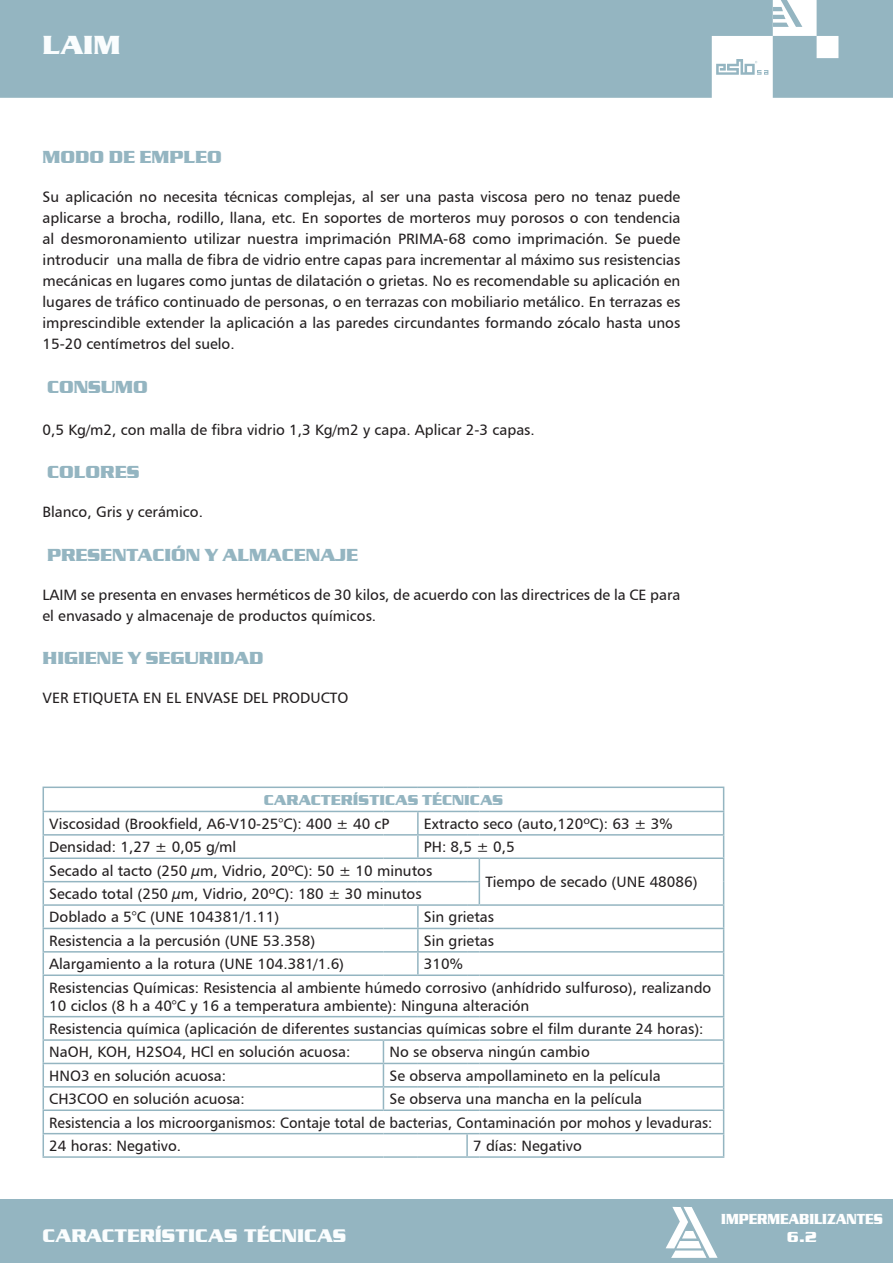
<style>
.page{position:relative;width:893px;height:1263px;background:#fff}
.page>*{position:absolute;margin:0;border:0;box-sizing:border-box;transform-origin:0 0}
.t1{font:700 27px "Serpentine D";color:#fafdfe}
.t2{font:700 18.9px "Serpentine D";color:#fafdfe}
.t3{font:700 18px "Serpentine D";color:#94b5c1}
.t4{font:15px/21px "Humanist 777 BT Roman B";color:#231f20}
.t5{font:700 15px/18px "Serpentine D";color:#fff;text-align:center;scale:.85 1}
.t6{font:700 14.85px "Serpentine D";color:#94b5c1}
</style>
<div class="page">
<div style="left:0;top:1199px;width:893px;height:64px;background:#94b5c1"></div>
<svg style="left:0;top:0;width:893px;height:98px;background:#9ab9c4"></svg>
<svg style="left:666px;top:1207px;width:52px;height:51px"></svg>
<hr style="left:723px;top:976px;width:1px;height:40px;background:#94b5c1">
<svg style="left:723px;top:1017px;width:1px;height:139px"></svg>
<hr style="left:43px;top:811px;width:340px;height:1px;background:#94b5c1">
<hr style="left:383px;top:811px;width:35px;height:1px;background:#94b5c1">
<hr style="left:418px;top:811px;width:49px;height:1px;background:#94b5c1">
<svg style="left:467px;top:811px;width:12px;height:1px"></svg>
<hr style="left:479px;top:811px;width:245px;height:1px;background:#94b5c1">
<hr style="left:43px;top:1156px;width:340px;height:2px;background:#94b5c1">
<hr style="left:383px;top:1156px;width:35px;height:2px;background:#94b5c1">
<hr style="left:418px;top:1156px;width:49px;height:2px;background:#94b5c1">
<svg style="left:467px;top:1156px;width:12px;height:2px"></svg>
<hr style="left:479px;top:1156px;width:245px;height:2px;background:#94b5c1">
<hr style="left:43px;top:786px;width:340px;height:2px;background:#94b5c1">
<hr style="left:383px;top:786px;width:35px;height:2px;background:#94b5c1">
<hr style="left:418px;top:786px;width:49px;height:2px;background:#94b5c1">
<svg style="left:467px;top:786px;width:12px;height:2px"></svg>
<hr style="left:479px;top:786px;width:245px;height:2px;background:#94b5c1">
<hr style="left:417px;top:812px;width:2px;height:22px;background:#94b5c1">
<hr style="left:43px;top:834px;width:340px;height:2px;background:#94b5c1">
<hr style="left:383px;top:834px;width:35px;height:2px;background:#94b5c1">
<hr style="left:417px;top:836px;width:2px;height:21px;background:#94b5c1">
<hr style="left:418px;top:834px;width:49px;height:2px;background:#94b5c1">
<svg style="left:467px;top:834px;width:12px;height:2px"></svg>
<hr style="left:479px;top:834px;width:245px;height:2px;background:#94b5c1">
<hr style="left:43px;top:857px;width:340px;height:2px;background:#94b5c1">
<hr style="left:383px;top:857px;width:35px;height:2px;background:#94b5c1">
<hr style="left:418px;top:857px;width:49px;height:2px;background:#94b5c1">
<hr style="left:479px;top:857px;width:245px;height:2px;background:#94b5c1">
<svg style="left:723px;top:788px;width:1px;height:186px"></svg>
<hr style="left:43px;top:881px;width:340px;height:1px;background:#94b5c1">
<hr style="left:383px;top:881px;width:35px;height:1px;background:#94b5c1">
<hr style="left:418px;top:881px;width:49px;height:1px;background:#94b5c1">
<hr style="left:43px;top:904px;width:340px;height:2px;background:#94b5c1">
<hr style="left:383px;top:904px;width:35px;height:2px;background:#94b5c1">
<hr style="left:417px;top:906px;width:2px;height:22px;background:#94b5c1">
<hr style="left:418px;top:904px;width:49px;height:2px;background:#94b5c1">
<svg style="left:467px;top:857px;width:13px;height:49px"></svg>
<hr style="left:479px;top:904px;width:245px;height:2px;background:#94b5c1">
<hr style="left:43px;top:928px;width:340px;height:1px;background:#94b5c1">
<hr style="left:383px;top:928px;width:35px;height:1px;background:#94b5c1">
<hr style="left:417px;top:929px;width:2px;height:22px;background:#94b5c1">
<hr style="left:418px;top:928px;width:49px;height:1px;background:#94b5c1">
<svg style="left:467px;top:928px;width:12px;height:1px"></svg>
<hr style="left:479px;top:928px;width:245px;height:1px;background:#94b5c1">
<svg style="left:43px;top:788px;width:1px;height:186px"></svg>
<hr style="left:43px;top:951px;width:340px;height:1px;background:#94b5c1">
<hr style="left:383px;top:951px;width:35px;height:1px;background:#94b5c1">
<hr style="left:417px;top:952px;width:2px;height:22px;background:#94b5c1">
<hr style="left:418px;top:951px;width:49px;height:1px;background:#94b5c1">
<svg style="left:467px;top:951px;width:12px;height:1px"></svg>
<hr style="left:479px;top:951px;width:245px;height:1px;background:#94b5c1">
<hr style="left:43px;top:976px;width:1px;height:40px;background:#94b5c1">
<hr style="left:43px;top:974px;width:340px;height:2px;background:#94b5c1">
<hr style="left:383px;top:974px;width:35px;height:2px;background:#94b5c1">
<hr style="left:418px;top:974px;width:49px;height:2px;background:#94b5c1">
<svg style="left:467px;top:974px;width:12px;height:2px"></svg>
<hr style="left:479px;top:974px;width:245px;height:2px;background:#94b5c1">
<hr style="left:43px;top:1016px;width:340px;height:1px;background:#94b5c1">
<hr style="left:383px;top:1016px;width:35px;height:1px;background:#94b5c1">
<hr style="left:418px;top:1016px;width:49px;height:1px;background:#94b5c1">
<svg style="left:467px;top:1016px;width:12px;height:1px"></svg>
<hr style="left:479px;top:1016px;width:245px;height:1px;background:#94b5c1">
<hr style="left:43px;top:1039px;width:340px;height:2px;background:#94b5c1">
<hr style="left:43px;top:1063px;width:340px;height:1px;background:#94b5c1">
<hr style="left:43px;top:1086px;width:340px;height:1px;background:#94b5c1">
<svg style="left:383px;top:1041px;width:1px;height:68px"></svg>
<hr style="left:383px;top:1039px;width:35px;height:2px;background:#94b5c1">
<hr style="left:418px;top:1039px;width:49px;height:2px;background:#94b5c1">
<svg style="left:467px;top:1039px;width:12px;height:2px"></svg>
<hr style="left:479px;top:1039px;width:245px;height:2px;background:#94b5c1">
<hr style="left:383px;top:1063px;width:35px;height:1px;background:#94b5c1">
<hr style="left:418px;top:1063px;width:49px;height:1px;background:#94b5c1">
<svg style="left:467px;top:1063px;width:12px;height:1px"></svg>
<hr style="left:479px;top:1063px;width:245px;height:1px;background:#94b5c1">
<hr style="left:383px;top:1086px;width:35px;height:1px;background:#94b5c1">
<hr style="left:418px;top:1086px;width:49px;height:1px;background:#94b5c1">
<svg style="left:467px;top:1086px;width:12px;height:1px"></svg>
<hr style="left:479px;top:1086px;width:245px;height:1px;background:#94b5c1">
<hr style="left:43px;top:1109px;width:340px;height:2px;background:#94b5c1">
<hr style="left:383px;top:1109px;width:35px;height:2px;background:#94b5c1">
<hr style="left:418px;top:1109px;width:49px;height:2px;background:#94b5c1">
<svg style="left:467px;top:1109px;width:12px;height:2px"></svg>
<hr style="left:479px;top:1109px;width:245px;height:2px;background:#94b5c1">
<svg style="left:43px;top:1017px;width:1px;height:139px"></svg>
<hr style="left:43px;top:1133px;width:340px;height:1px;background:#94b5c1">
<hr style="left:383px;top:1133px;width:35px;height:1px;background:#94b5c1">
<hr style="left:418px;top:1133px;width:49px;height:1px;background:#94b5c1">
<hr style="left:466px;top:1134px;width:2px;height:22px;background:#94b5c1">
<svg style="left:467px;top:1133px;width:12px;height:1px"></svg>
<hr style="left:479px;top:1133px;width:245px;height:1px;background:#94b5c1">
<h1 class="t1" style="left:43px;top:30px;width:79px">LAIM</h1>
<p class="t3" style="left:43px;top:147px;width:181px">MODO DE EMPLEO</p>
<p class="t4" style="left:43px;top:186px;width:639px;text-align:justify">Su aplicación no necesita técnicas complejas, al ser una pasta viscosa pero no tenaz puede aplicarse a brocha, rodillo, llana, etc. En soportes de morteros muy porosos o con tendencia al desmoronamiento utilizar nuestra imprimación PRIMA-68 como imprimación. Se puede introducir una malla de fibra de vidrio entre capas para incrementar al máximo sus resistencias mecánicas en lugares como juntas de dilatación o grietas. No es recomendable su aplicación en lugares de tráfico continuado de personas, o en terrazas con mobiliario metálico. En terrazas es imprescindible extender la aplicación a las paredes circundantes formando zócalo hasta unos 15-20 centímetros del suelo.</p>
<p class="t3" style="left:47px;top:377px;width:102px">CONSUMO</p>
<p class="t4" style="left:43px;top:419px;width:494px">0,5 Kg/m2, con malla de fibra vidrio 1,3 Kg/m2 y capa. Aplicar 2-3 capas.</p>
<p class="t3" style="left:47px;top:462px;width:14px">COLORES</p>
<p class="t4" style="left:43px;top:501px;width:162px">Blanco, Gris y cerámico.</p>
<p class="t3" style="left:47px;top:544px;width:313px">PRESENTACIÓN Y ALMACENAJE</p>
<p class="t4" style="left:43px;top:584px;width:639px">LAIM se presenta en envases herméticos de 30 kilos, de acuerdo con las directrices de la CE para el envasado y almacenaje de productos químicos.</p>
<p class="t3" style="left:43px;top:648px;width:223px">HIGIENE Y SEGURIDAD</p>
<p class="t4" style="left:43px;top:687px;width:307px">VER ETIQUETA EN EL ENVASE DEL PRODUCTO</p>
<p class="t6" style="left:264px;top:792px;width:59px">CARACTER</p>
<p class="t6" style="left:353px;top:792px;width:16px">ÍSTIC</p>
<p class="t6" style="left:396px;top:792px;width:57px">AS TÉCNIC</p>
<p class="t6" style="left:480px;top:792px;width:23px">AS</p>
<p class="t4" style="left:49px;top:813px;width:342px">Viscosidad (Brookfield, A6-V10-25°C): 400 ± 40 cP</p>
<p class="t4" style="left:424px;top:813px;width:250px">Extracto seco (auto,120ºC): 63 ± 3%</p>
<p class="t4" style="left:49px;top:836px;width:189px">Densidad: 1,27 ± 0,05 g/ml</p>
<p class="t4" style="left:49px;top:835px;width:467px;line-height:23.4px;text-indent:375px">PH: 8,5 ± 0,5<br>Secado al tacto (250 µm, Vidrio, 20ºC): 50 ± 10 minutos</p>
<p class="t4" style="left:485px;top:871px;width:214px">Tiempo de secado (UN E 48086)</p>
<p class="t4" style="left:49px;top:882px;width:374px;line-height:23.4px">Secado total (250 µm, Vidrio, 20ºC): 180 ± 30 minutos<br>Doblado a 5°C (UN E 104381/1.11)</p>
<p class="t4" style="left:424px;top:906px;width:72px">Sin grietas</p>
<p class="t4" style="left:49px;top:930px;width:267px">Resistencia a la percusión (UN E 53.358)</p>
<p class="t4" style="left:424px;top:930px;width:72px">Sin grietas</p>
<p class="t4" style="left:49px;top:953px;width:296px">Alargamiento a la rotura (UN E 104.381/1.6)</p>
<p class="t4" style="left:49px;top:952px;width:664px;line-height:23.4px;text-indent:375px">310%<br>Resistencias Químicas: Resistencia al ambiente húmedo corrosivo (anhídrido sulfuroso), realizando</p>
<p class="t4" style="left:49px;top:993px;width:656px;line-height:23.4px">10 ciclos (8 h a 40°C y 16 a temperatura ambiente): N inguna alteración<br>Resistencia química (aplicación de diferentes sustancias químicas sobre el film durante 24 horas):<br>NaOH, KOH, H2SO4, HCl en solución acuosa:</p>
<p class="t4" style="left:389px;top:1041px;width:202px">No se observa ningún cambio</p>
<p class="t4" style="left:49px;top:1065px;width:178px">HNO3 en solución acuosa:</p>
<p class="t4" style="left:389px;top:1065px;width:273px">Se observa ampollamineto en la película</p>
<p class="t4" style="left:49px;top:1088px;width:197px">CH3COO en solución acuosa:</p>
<p class="t4" style="left:49px;top:1087px;width:665px;line-height:23.4px;text-indent:340px">Se observa una mancha en la película<br>Resistencia a los microorganismos: Contaje total de bacterias, Contaminación por mohos y levaduras:<br>24 horas: Negativo.</p>
<p class="t4" style="left:473px;top:1135px;width:110px">7 días: Negativo</p>
<p class="t2" style="left:43px;top:1225px;width:30px">CARA</p>
<p class="t2" style="left:102px;top:1225px;width:28px">CTER</p>
<p class="t2" style="left:155px;top:1225px;width:178px">ÍSTICAS TÉCNICAS</p>
<p class="t5" style="left:721px;top:1210px;width:191px">IMPERMEABILIZANTES<br>6.2</p>
</div>
